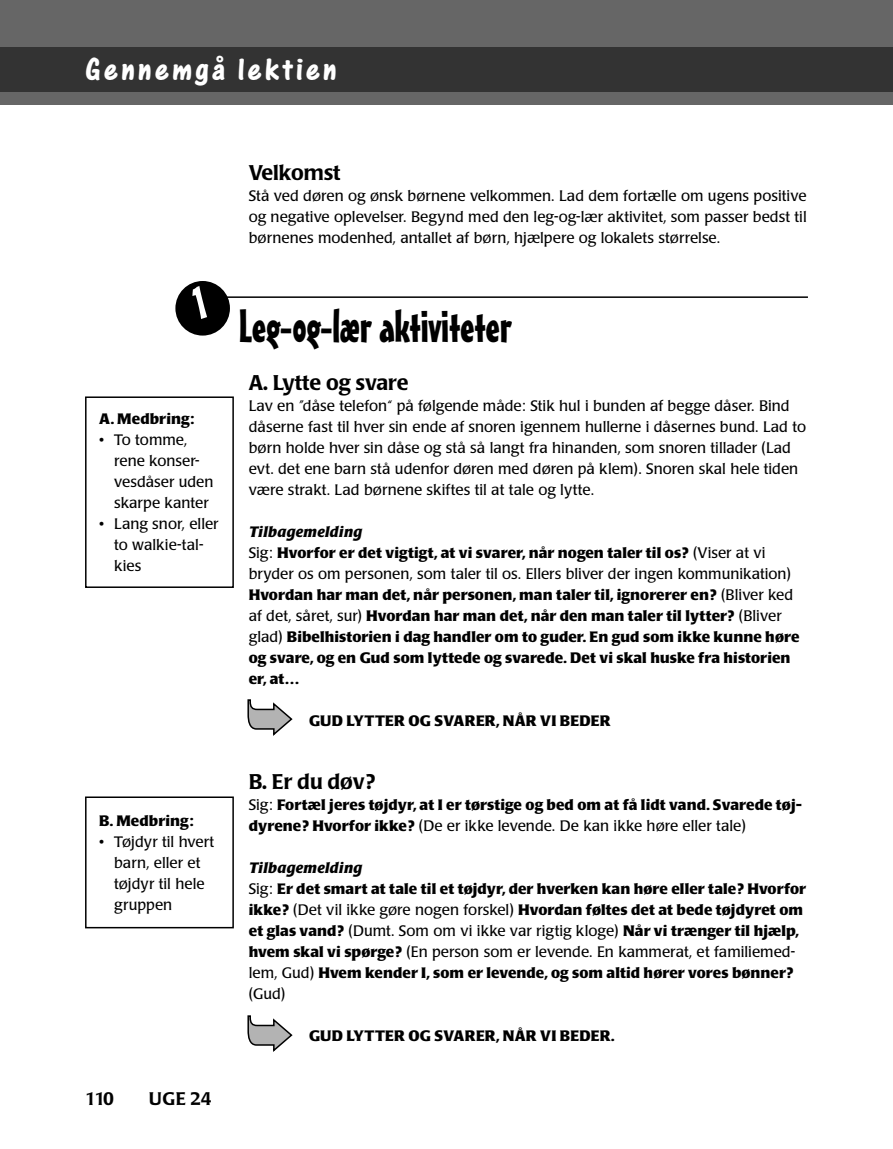
<style>
.page{position:relative;width:893px;height:1149px;background:#fff}
.page>*{position:absolute;margin:0;border:0;box-sizing:border-box;transform-origin:0 0}
.t1{font:45px "Mister Earl BT";letter-spacing:-.01em;color:#000}
.t2{font:33px "One Stroke Script Bold Plain";letter-spacing:.1em;color:#fff}
.t3{font:500 21px "Poppl Laudatio";color:#000}
.t4{font:500 18px "Poppl Laudatio";color:#000}
.t5{font:700 15px/21px "Poppl Laudatio";letter-spacing:.005em;color:#000}
.t6{font:15px/21px "Poppl Laudatio";color:#000}
.s1{font-style:italic}
.s2{font-weight:400}
</style>
<div class="page">
<div style="left:0;top:0;width:893px;height:104px;background:#666"></div>
<div style="left:0;top:47px;width:893px;height:44px;background:#333"></div>
<svg style="left:247px;top:699px;width:46px;height:37px"></svg>
<div style="left:175px;top:281px;width:55px;height:54px;background:#000;border-radius:50%"></div>
<svg style="left:192px;top:286px;width:15px;height:33px"></svg>
<hr style="left:218px;top:296px;width:590px;height:2px;background:#000">
<div style="left:85px;top:396px;width:149px;height:191px;border:2px solid #000"></div>
<div style="left:85px;top:796px;width:149px;height:132px;border:2px solid #000"></div>
<svg style="left:247px;top:1015px;width:46px;height:37px"></svg>
<h2 class="t2" style="left:85px;top:60px;width:253px">Gennemgå lektien</h2>
<h3 class="t3" style="left:249px;top:164px;width:93px">Velkomst</h3>
<p class="t6" style="left:249px;top:186px;width:559px;text-align:justify">Stå ved døren og ønsk børnene velkommen. Lad dem fortælle om ugens positive og negative oplevelser. Begynd med den leg-og-lær aktivitet, som passer bedst til børnenes modenhed, antallet af børn, hjælpere og lokalets størrelse.</p>
<p class="t5" style="left:99px;top:410px;width:96px">A. Medbring:</p>
<p class="t6" style="left:114px;top:431px;width:101px;text-indent:-15px">• To tomme, rene konser&shy;vesdåser uden skarpe kanter</p>
<p class="t6" style="left:114px;top:515px;width:106px;text-indent:-15px">• Lang snor, eller to walkie-tal&shy;kies</p>
<p class="t5" style="left:99px;top:811px;width:96px">B. Medbring:</p>
<p class="t6" style="left:114px;top:832px;width:102px;text-indent:-15px">• Tøjdyr til hvert barn, eller et tøjdyr til hele gruppen</p>
<p class="t4" style="left:85px;top:1090px;width:30px">110</p>
<p class="t4" style="left:149px;top:1090px;width:64px">UGE 24</p>
<h1 class="t1" style="left:239px;top:309px;width:274px">Leg-og-lær aktiviteter</h1>
<h3 class="t3" style="left:249px;top:374px;width:161px">A. Lytte og svare</h3>
<p class="t6" style="left:249px;top:396px;width:559px">Lav en ”dåse telefon“ på følgende måde: Stik hul i bunden af begge dåser. Bind dåserne fast til hver sin ende af snoren igennem hullerne i dåsernes bund. Lad to børn holde hver sin dåse og stå så langt fra hinanden, som snoren tillader (Lad evt. det ene barn stå udenfor døren med døren på klem). Snoren skal hele tiden være strakt. Lad børnene skiftes til at tale og lytte.</p>
<p class="t5" style="left:249px;top:522px;width:552px"><span class="s1">Tilbagemelding<br></span><span class="s2">Sig:</span> Hvorfor er det vigtigt, at vi svarer, når nogen taler til os? <span class="s2">(Viser at vi bryder os om personen, som taler til os. Ellers bliver der ingen kommunikation)<br></span>Hvordan har man det, når personen, man taler til, ignorerer en? <span class="s2">(Bliver ked af det, såret, sur)</span> Hvordan har man det, når den man taler til lytter? <span class="s2">(Bliver glad)</span> Bibelhistorien i dag handler om to guder. En gud som ikke kunne høre og svare, og en Gud som lyttede og svarede. Det vi skal huske fra historien er, at…</p>
<p class="t5" style="left:309px;top:711px;width:303px">GUD LYTTER OG SVARER, NÅR VI BEDER</p>
<h3 class="t3" style="left:249px;top:773px;width:128px">B. Er du døv?</h3>
<p class="t5" style="left:249px;top:795px;width:555px"><span class="s2">Sig:</span> Fortæl jeres tøjdyr, at I er tørstige og bed om at få lidt vand. Svarede tøj&shy;dyrene? Hvorfor ikke? <span class="s2">(De er ikke levende. De kan ikke høre eller tale)</span></p>
<p class="t5" style="left:249px;top:858px;width:559px"><span class="s1">Tilbagemelding<br></span><span class="s2">Sig:</span> Er det smart at tale til et tøjdyr, der hverken kan høre eller tale? Hvorfor ikke? <span class="s2">(Det vil ikke gøre nogen forskel)</span> Hvordan føltes det at bede tøjdyret om et glas vand? <span class="s2">(Dumt. Som om vi ikke var rigtig kloge)</span> Når vi trænger til hjælp, hvem skal vi spørge? <span class="s2">(En person som er levende. En kammerat, et familiemed&shy;lem, Gud)</span> Hvem kender I, som er levende, og som altid hører vores bønner? <span class="s2">(Gud)</span></p>
<p class="t5" style="left:309px;top:1026px;width:307px">GUD LYTTER OG SVARER, NÅR VI BEDER.</p>
</div>
